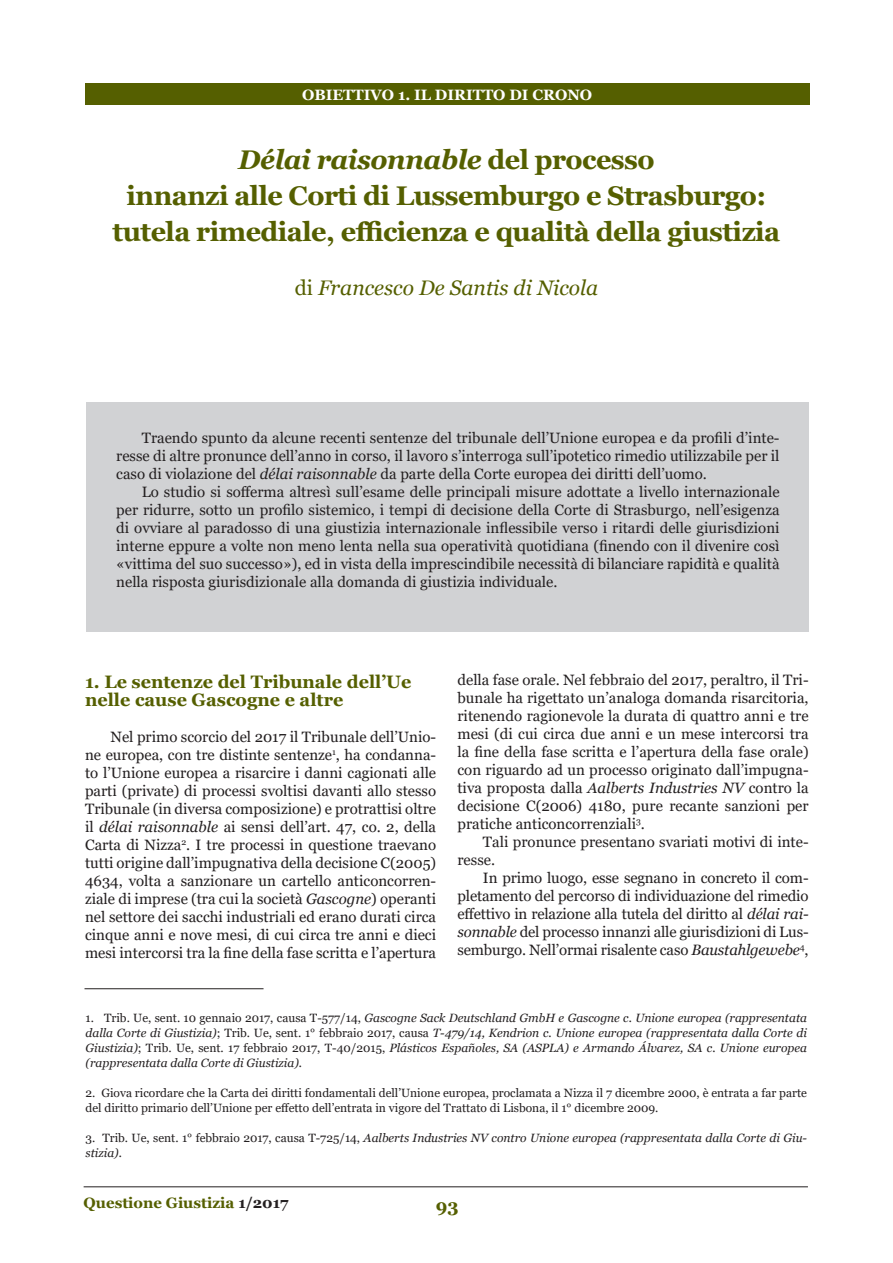
<style>
.page{position:relative;width:893px;height:1263px;background:#fff}
.page>*{position:absolute;margin:0;border:0;box-sizing:border-box;transform-origin:0 0}
.titolo{font:700 27px/36px "Georgia";letter-spacing:-.02em;color:#555f00;text-align:center}
.t1{font:italic 21px "Georgia";color:#555f00}
.sottotitolo1{font:700 18px/18px "Georgia";color:#555f00}
.testo{font:15px/18px "Georgia";color:#231f20;text-align:justify}
.t2{font:700 15px "Georgia";color:#fff}
.t3{font:700 15px "Georgia";color:#555f00}
.nota{font:italic 12px/15px "Georgia";color:#231f20;text-align:justify}
.nota-2{font:12px/15px "Georgia";color:#231f20}
.s1{font-style:italic}
.s2{font-style:normal}
.s3{color:#231f20}
</style>
<div class="page">
<hr style="left:84px;top:1186px;width:724px;height:1px;background:#231f20">
<div style="left:85px;top:83px;width:724px;height:22px;background:#555f00"></div>
<div style="left:86px;top:402px;width:723px;height:229px;background:#d1d2d4"></div>
<hr style="left:85px;top:988px;width:179px;height:1px;background:#231f20">
<p class="t2" style="left:302px;top:85px;width:292px">OBIETTIVO 1. IL DIRITTO DI CRONO</p>
<p class="titolo" style="left:113px;top:142px;width:669px"><span class="s1">Délai raisonnable</span> del processo<br>innanzi alle Corti di Lussemburgo e Strasburgo: tutela rimediale, efficienza e qualità della giustizia</p>
<p class="t1" style="left:295px;top:275px;width:305px"><span class="s2">di</span> Francesco De Santis di Nicola</p>
<p class="testo" style="left:116px;top:429px;width:665px;text-indent:26px">Traendo spunto da alcune recenti sentenze del tribunale dell’Unione europea e da profili d’inte&shy;resse di altre pronunce dell’anno in corso, il lavoro s’interroga sull’ipotetico rimedio utilizzabile per il caso di violazione del <span class="s1">délai raisonnable</span> da parte della Corte europea dei diritti dell’uomo.</p>
<p class="testo" style="left:116px;top:483px;width:665px;text-indent:26px">Lo studio si sofferma altresì sull’esame delle principali misure adottate a livello internazionale per ridurre, sotto un profilo sistemico, i tempi di decisione della Corte di Strasburgo, nell’esigenza di ovviare al paradosso di una giustizia internazionale inflessibile verso i ritardi delle giurisdizioni interne eppure a volte non meno lenta nella sua operatività quotidiana (finendo con il divenire così «vittima del suo successo»), ed in vista della imprescindibile necessità di bilanciare rapidità e qualità nella risposta giurisdizionale alla domanda di giustizia individuale.</p>
<p class="sottotitolo1" style="left:85px;top:672px;width:328px">1. Le sentenze del Tribunale dell’Ue nelle cause Gascogne e altre</p>
<p class="testo" style="left:85px;top:728px;width:353px;text-indent:26px">Nel primo scorcio del 2017 il Tribunale dell’Unio&shy;ne europea, con tre distinte sentenze<sup>1</sup>, ha condanna&shy;to l’Unione europea a risarcire i danni cagionati alle parti (private) di processi svoltisi davanti allo stesso Tribunale (in diversa composizione) e protrattisi oltre il <span class="s1">délai raisonnable</span> ai sensi dell’art. 47, co. 2, della Carta di Nizza<sup>2</sup>. I tre processi in questione traevano tutti origine dall’impugnativa della decisione C(2005)<br>4634, volta a sanzionare un cartello anticoncorren&shy;ziale di imprese (tra cui la società <span class="s1">Gascogne</span>) operanti nel settore dei sacchi industriali ed erano durati circa cinque anni e nove mesi, di cui circa tre anni e dieci mesi intercorsi tra la fine della fase scritta e l’apertura</p>
<p class="testo" style="left:457px;top:671px;width:353px">della fase orale. Nel febbraio del 2017, peraltro, il Tri&shy;bunale ha rigettato un’analoga domanda risarcitoria, ritenendo ragionevole la durata di quattro anni e tre mesi (di cui circa due anni e un mese intercorsi tra la fine della fase scritta e l’apertura della fase orale) con riguardo ad un processo originato dall’impugna&shy;tiva proposta dalla <span class="s1">Aalberts Industries NV</span> contro la decisione C(2006) 4180, pure recante sanzioni per pratiche anticoncorrenziali<sup>3</sup>.</p>
<p class="testo" style="left:457px;top:833px;width:353px;text-indent:26px">Tali pronunce presentano svariati motivi di inte&shy;resse.</p>
<p class="testo" style="left:457px;top:869px;width:353px;text-indent:26px">In primo luogo, esse segnano in concreto il com&shy;pletamento del percorso di individuazione del rimedio effettivo in relazione alla tutela del diritto al <span class="s1">délai rai&shy;sonnable</span> del processo innanzi alle giurisdizioni di Lus&shy;semburgo. Nell’ormai risalente caso <span class="s1">Baustahlgewebe</span><sup>4</sup>,</p>
<p class="nota" style="left:86px;top:1010px;width:723px"><span class="s2">1. Trib. Ue, sent. 10 gennaio 2017, causa T-577/14,</span> Gascogne Sack Deutschland GmbH e Gascogne c. Unione europea (rappresentata dalla Corte di Giustizia)<span class="s2">; Trib. Ue, sent. 1° febbraio 2017, causa</span> T-479/14, Kendrion c. Unione europea (rappresentata dalla Corte di Giustizia)<span class="s2">; Trib. Ue, sent. 17 febbraio 2017, T-40/2015,</span> Plásticos Españoles, SA (ASPLA) e Armando Álvarez, SA c. Unione europea (rappresentata dalla Corte di Giustizia).</p>
<p class="nota-2" style="left:86px;top:1085px;width:723px">2. Giova ricordare che la Carta dei diritti fondamentali dell’Unione europea, proclamata a Nizza il 7 dicembre 2000, è entrata a far parte del diritto primario dell’Unione per effetto dell’entrata in vigore del Trattato di Lisbona, il 1° dicembre 2009.</p>
<p class="nota" style="left:86px;top:1130px;width:723px"><span class="s2">3. Trib. Ue, sent. 1° febbraio 2017, causa T-725/14,</span> Aalberts Industries NV contro Unione europea (rappresentata dalla Corte di Giu&shy;stizia).</p>
<p class="t3" style="left:84px;top:1193px;width:206px">Questione Giustizia <span class="s3">1/2017</span></p>
<p class="sottotitolo1" style="left:436px;top:1196px;width:24px">93</p>
</div>
